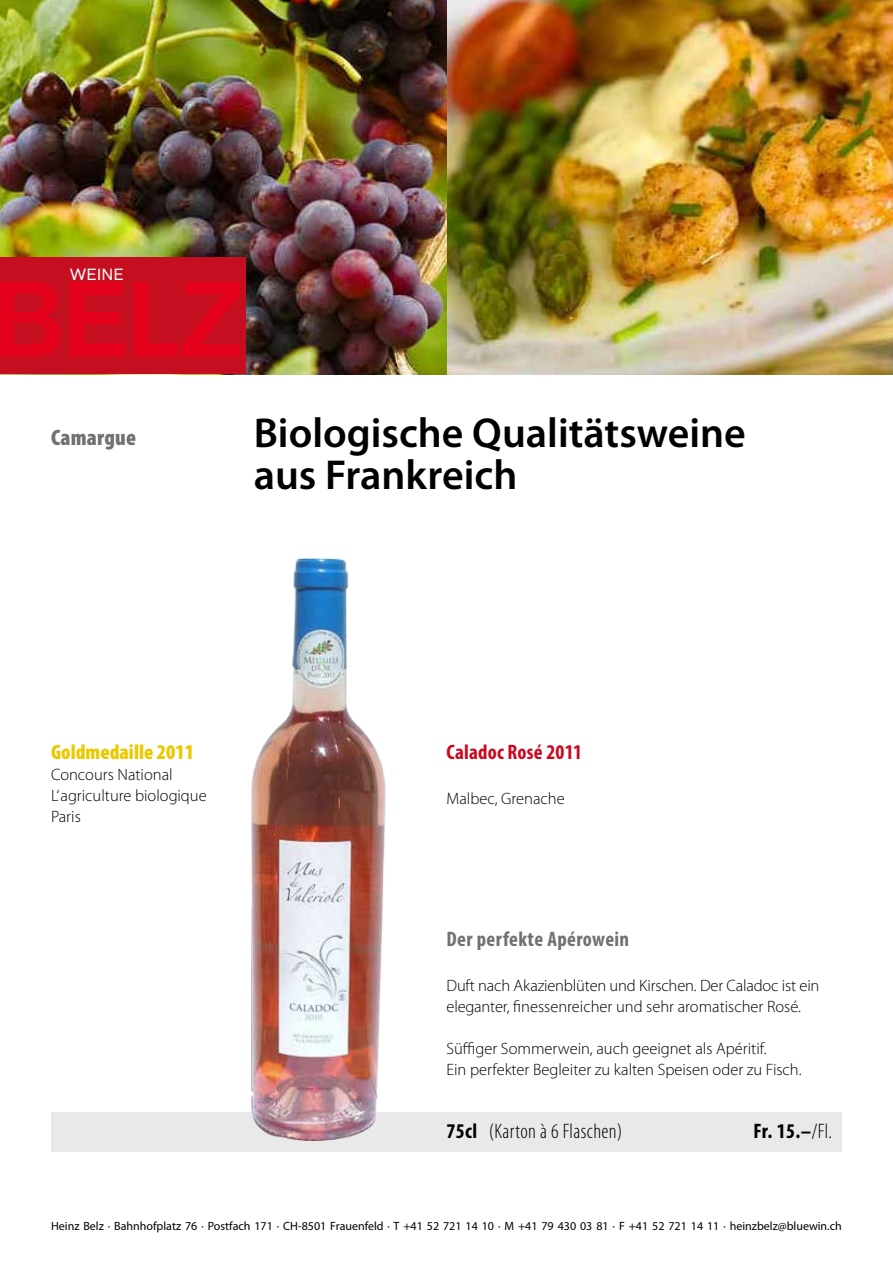
<style>
.page{position:relative;width:893px;height:1263px;background:#fff}
.page>*{position:absolute;margin:0;border:0;box-sizing:border-box;transform-origin:0 0}
.t1{font:700 104.55px "Akzidenz Grotesk";color:#e2001a}
.t2{font:600 42px/42px "Myriad Pro";color:#000}
.t3{font:900 condensed 22.5px "Myriad Pro";letter-spacing:.01em;color:#707172}
.t4{font:300 condensed 21px "Myriad Pro";letter-spacing:.02em;color:#000}
.t5{font:700 condensed 21px "Myriad Pro";letter-spacing:.02em;color:#707172}
.t6{font:900 condensed 21px "Myriad Pro";color:#ebc900}
.t7{font:700 condensed 21px "Myriad Pro";letter-spacing:.01em;color:#cd071e}
.t8{font:700 condensed 21px "Myriad Pro";color:#000}
.t9{font:300 16.5px/21px "Myriad Pro";color:#000}
.t10{font:15.9px "Akzidenz Grotesk";letter-spacing:.04em;color:#fff}
.t11{font:12px "Myriad Pro";color:#000}
.s1{font-weight:700}
.s2{font-weight:300}
</style>
<div class="page">
<img style="left:446px;top:0;width:447px;height:374px">
<img style="left:0;top:0;width:446px;height:374px">
<div style="left:51px;top:1112px;width:791px;height:40px;background:#e9e9ea"></div>
<div style="left:0;top:257px;width:246px;height:117px;background:#c50e1f"></div>
<img style="left:251px;top:558px;width:135px;height:583px">
<p class="t10" style="left:70px;top:265px;width:55px">WEINE</p>
<h1 class="t1" style="left:-7px;top:258px;width:251px">BELZ</h1>
<h3 class="t3" style="left:51px;top:423px;width:87px">Camargue</h3>
<h2 class="t2" style="left:254px;top:410px;width:494px">Biologische Qualitätsweine aus Frankreich</h2>
<p class="t6" style="left:51px;top:738px;width:144px">Goldmedaille 2011</p>
<p class="t9" style="left:51px;top:764px;width:157px">Concours National<br>L‘agriculture biologique<br>Paris</p>
<p class="t7" style="left:446px;top:738px;width:137px">Caladoc Rosé 2011</p>
<p class="t9" style="left:446px;top:788px;width:120px">Malbec, Grenache</p>
<p class="t5" style="left:446px;top:926px;width:184px">Der perfekte Apérowein</p>
<p class="t9" style="left:446px;top:975px;width:374px">Duft nach Akazienblüten und Kirschen. Der Caladoc ist ein eleganter, finessenreicher und sehr aromatischer Rosé.</p>
<p class="t9" style="left:446px;top:1038px;width:357px">Süffiger Sommerwein, auch geeignet als Apéritif.<br>Ein perfekter Begleiter zu kalten Speisen oder zu Fisch.</p>
<p class="t4" style="left:446px;top:1119px;width:177px"><span class="s1">75cl</span> (Karton à 6 Flaschen)</p>
<p class="t8" style="left:753px;top:1118px;width:80px">Fr. 15.–<span class="s2">/Fl.</span></p>
<p class="t11" style="left:51px;top:1219px;width:792px">Heinz Belz · Bahnhofplatz 76 · Postfach 171 · CH-8501 Frauenfeld · T +41 52 721 14 10 · M +41 79 430 03 81 · F +41 52 721 14 11 · heinzbelz@bluewin.ch</p>
</div>
